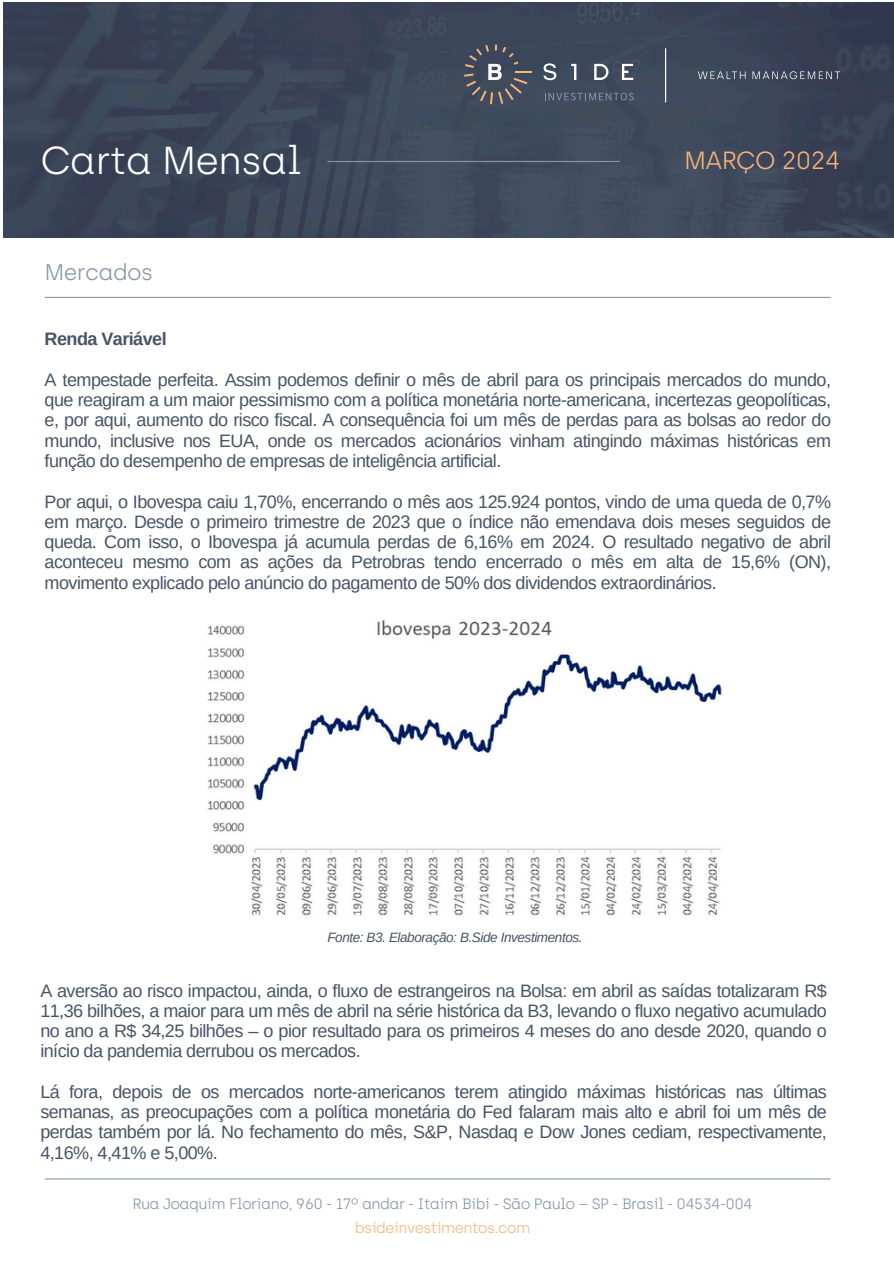
<style>
.page{position:relative;width:894px;height:1264px;background:#fff}
.page>*{position:absolute;margin:0;border:0;box-sizing:border-box;transform-origin:0 0}
.t1{font:300 38.85px "Archia";letter-spacing:-.025em;color:#fff}
.t2{font:300 24.75px "Archia";letter-spacing:-.025em;color:#fab47a}
.t3{font:300 22.5px "Archia";letter-spacing:-.03em;color:#8696a8}
.t4{font:18px/20.2px "Arimo";letter-spacing:-.03em;color:#475466;text-align:justify}
.t5{font:700 18px "Arimo";letter-spacing:-.03em;color:#475466}
.t6{font:300 15px/23.7px "Archia";letter-spacing:-.04em;color:#8696a8;text-align:center}
.t7{font:italic 13.5px "Arimo";letter-spacing:-.03em;color:#475466}
.s1{color:#fab47a}
</style>
<div class="page">
<img style="left:3px;top:2px;width:890px;height:236px">
<hr style="left:327px;top:161px;width:292px;height:1px;background:#8696a8">
<hr style="left:45px;top:297px;width:784px;height:1px;background:#8696a8">
<hr style="left:45px;top:1178px;width:784px;height:1px;background:#8696a8">
<svg style="left:621px;top:64px;width:12px;height:16px"></svg>
<svg style="left:571px;top:64px;width:5px;height:16px"></svg>
<svg style="left:464px;top:45px;width:67px;height:59px"></svg>
<svg style="left:543px;top:63px;width:13px;height:17px"></svg>
<svg style="left:594px;top:64px;width:14px;height:16px"></svg>
<svg style="left:544px;top:93px;width:89px;height:7px"></svg>
<hr style="left:664px;top:48px;width:2px;height:54px;background:#fff">
<svg style="left:697px;top:71px;width:48px;height:8px"></svg>
<svg style="left:752px;top:71px;width:87px;height:8px"></svg>
<img style="left:207px;top:620px;width:515px;height:296px">
<h4 class="t1" style="left:40px;top:137px;width:263px">Carta Mensal</h4>
<h5 class="t2" style="left:683px;top:146px;width:158px">MARÇO 2024</h5>
<h5 class="t3" style="left:45px;top:259px;width:110px">Mercados</h5>
<h1 class="t5" style="left:45px;top:329px;width:124px">Renda Variável</h1>
<h2 class="t4" style="left:45px;top:369px;width:787px">A tempestade perfeita. Assim podemos definir o mês de abril para os principais mercados do mundo, que reagiram a um maior pessimismo com a política monetária norte-americana, incertezas geopolíticas, e, por aqui, aumento do risco fiscal. A consequência foi um mês de perdas para as bolsas ao redor do mundo, inclusive nos EUA, onde os mercados acionários vinham atingindo máximas históricas em função do desempenho de empresas de inteligência artificial.</h2>
<h3 class="t4" style="left:45px;top:491px;width:787px">Por aqui, o Ibovespa caiu 1,70%, encerrando o mês aos 125.924 pontos, vindo de uma queda de 0,7% em março. Desde o primeiro trimestre de 2023 que o índice não emendava dois meses seguidos de queda. Com isso, o Ibovespa já acumula perdas de 6,16% em 2024. O resultado negativo de abril aconteceu mesmo com as ações da Petrobras tendo encerrado o mês em alta de 15,6% (ON), movimento explicado pelo anúncio do pagamento de 50% dos dividendos extraordinários.</h3>
<p class="t7" style="left:327px;top:929px;width:256px">Fonte: B3. Elaboração: B.Side Investimentos.</p>
<h5 class="t4" style="left:40px;top:980px;width:787px">A aversão ao risco impactou, ainda, o fluxo de estrangeiros na Bolsa: em abril as saídas totalizaram R$ 11,36 bilhões, a maior para um mês de abril na série histórica da B3, levando o fluxo negativo acumulado no ano a R$ 34,25 bilhões – o pior resultado para os primeiros 4 meses do ano desde 2020, quando o início da pandemia derrubou os mercados.</h5>
<h5 class="t4" style="left:40px;top:1081px;width:787px">Lá fora, depois de os mercados norte-americanos terem atingido máximas históricas nas últimas semanas, as preocupações com a política monetária do Fed falaram mais alto e abril foi um mês de perdas também por lá. No fechamento do mês, S&amp;P, Nasdaq e Dow Jones cediam, respectivamente, 4,16%, 4,41% e 5,00%.</h5>
<p class="t6" style="left:132px;top:1191px;width:621px">Rua Joaquim Floriano, 960 - 17º andar - Itaim Bibi - São Paulo – SP - Brasil - 04534-004 <span class="s1">bsideinvestimentos.com</span></p>
</div>
